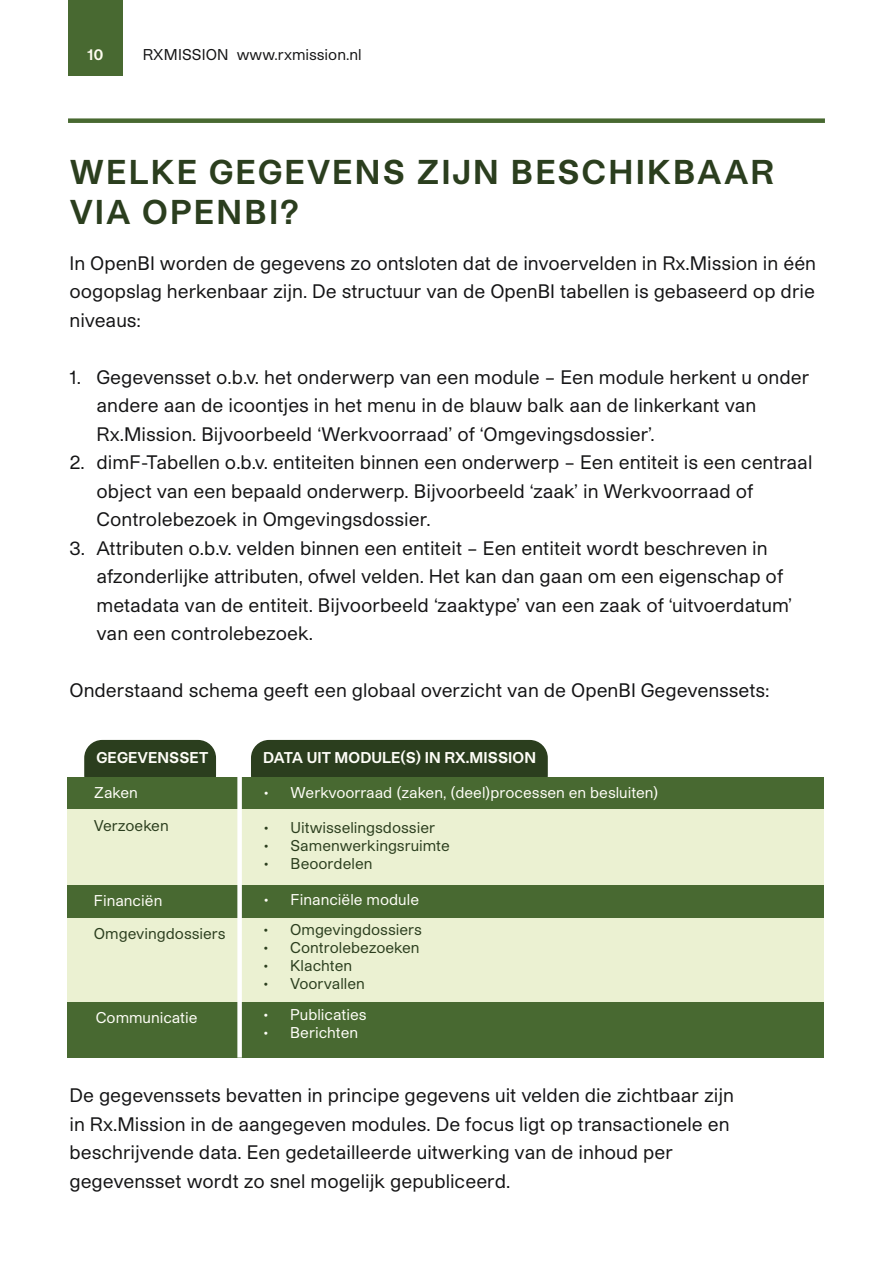
<style>
.page{position:relative;width:893px;height:1263px;background:#fff}
.page>*{position:absolute;margin:0;border:0;box-sizing:border-box;transform-origin:0 0}
.t1{font:700 33px/39.6px "Studio Pro";letter-spacing:.07em;color:#2b3e1e}
.t2{font:18.75px/28.5px "Studio Pro";color:#141415}
.t3{font:15px "Studio Pro";color:#2b3e1e}
.t4{font:15px "Studio Pro";color:#fffef8}
.t5{font:700 15px "Studio Pro";letter-spacing:.01em;color:#fffef8}
.t6{font:15px "Studio Pro";letter-spacing:.01em;color:#141415}
.t7{font:700 15px "Studio Pro";color:#fffdf1}
</style>
<div class="page">
<div style="left:68px;top:0;width:55px;height:76px;background:#486931"></div>
<div style="left:68px;top:118px;width:757px;height:5px;background:#486931"></div>
<div style="left:84px;top:740px;width:132px;height:53px;background:#2b3e1e;border-radius:18px"></div>
<div style="left:251px;top:740px;width:297px;height:53px;background:#2b3e1e;border-radius:18px"></div>
<div style="left:67px;top:777px;width:757px;height:32px;background:#486931"></div>
<div style="left:67px;top:809px;width:757px;height:77px;background:#ebf1d2"></div>
<div style="left:67px;top:885px;width:757px;height:33px;background:#486931"></div>
<div style="left:67px;top:918px;width:757px;height:84px;background:#ebf1d2"></div>
<div style="left:67px;top:1002px;width:757px;height:55px;background:#486931"></div>
<div style="left:237px;top:777px;width:5px;height:280px;background:#fff"></div>
<p class="t7" style="left:87px;top:44px;width:17px">10</p>
<p class="t6" style="left:143px;top:45px;width:220px">RXMISSION www.rxmission.nl</p>
<h1 class="t1" style="left:70px;top:151px;width:706px">WELKE GEGEVENS ZIJN BESCHIKBAAR<br>VIA OPENBI?</h1>
<p class="t2" style="left:70px;top:248px;width:748px;text-align:justify">In OpenBI worden de gegevens zo ontsloten dat de invoervelden in Rx.Mission in één oogopslag herkenbaar zijn. De structuur van de OpenBI tabellen is gebaseerd op drie niveaus:</p>
<p class="t2" style="left:97px;top:362px;width:714px;text-indent:-27px">1. Gegevensset o.b.v. het onderwerp van een module – Een module herkent u onder andere aan de icoontjes in het menu in de blauw balk aan de linkerkant van<br>Rx.Mission. Bijvoorbeeld ‘Werkvoorraad’ of ‘Omgevingsdossier’.</p>
<p class="t2" style="left:97px;top:448px;width:717px;text-indent:-27px">2. dimF-Tabellen o.b.v. entiteiten binnen een onderwerp – Een entiteit is een centraal object van een bepaald onderwerp. Bijvoorbeeld ‘zaak’ in Werkvoorraad of<br>Controlebezoek in Omgevingsdossier.</p>
<p class="t2" style="left:97px;top:533px;width:697px;text-indent:-27px">3. Attributen o.b.v. velden binnen een entiteit – Een entiteit wordt beschreven in afzonderlijke attributen, ofwel velden. Het kan dan gaan om een eigenschap of metadata van de entiteit. Bijvoorbeeld ‘zaaktype’ van een zaak of ‘uitvoerdatum’ van een controlebezoek.</p>
<p class="t2" style="left:70px;top:676px;width:702px">Onderstaand schema geeft een globaal overzicht van de OpenBI Gegevenssets:</p>
<p class="t5" style="left:97px;top:747px;width:113px">GEGEVENSSET</p>
<p class="t5" style="left:263px;top:747px;width:274px">DATA UIT MODULE(S) IN RX.MISSION</p>
<p class="t4" style="left:94px;top:783px;width:46px">Zaken</p>
<p class="t3" style="left:94px;top:816px;width:76px">Verzoeken</p>
<p class="t4" style="left:264px;top:783px;width:396px">• Werkvoorraad (zaken, (deel)processen en besluiten)</p>
<p class="t3" style="left:264px;top:818px;width:173px">• Uitwisselingsdossier</p>
<p class="t3" style="left:264px;top:836px;width:188px">• Samenwerkingsruimte</p>
<p class="t3" style="left:264px;top:854px;width:110px">• Beoordelen</p>
<p class="t4" style="left:264px;top:890px;width:157px">• Financiële module</p>
<p class="t3" style="left:263px;top:920px;width:160px">• Omgevingdossiers</p>
<p class="t3" style="left:263px;top:938px;width:158px">• Controlebezoeken</p>
<p class="t3" style="left:263px;top:956px;width:90px">• Klachten</p>
<p class="t3" style="left:263px;top:974px;width:103px">• Voorvallen</p>
<p class="t4" style="left:263px;top:1005px;width:105px">• Publicaties</p>
<p class="t4" style="left:263px;top:1023px;width:96px">• Berichten</p>
<p class="t4" style="left:94px;top:891px;width:70px">Financiën</p>
<p class="t3" style="left:94px;top:924px;width:133px">Omgevingdossiers</p>
<p class="t4" style="left:96px;top:1008px;width:103px">Communicatie</p>
<p class="t2" style="left:70px;top:1081px;width:666px">De gegevenssets bevatten in principe gegevens uit velden die zichtbaar zijn in Rx.Mission in de aangegeven modules. De focus ligt op transactionele en beschrijvende data. Een gedetailleerde uitwerking van de inhoud per gegevensset wordt zo snel mogelijk gepubliceerd.</p>
</div>
